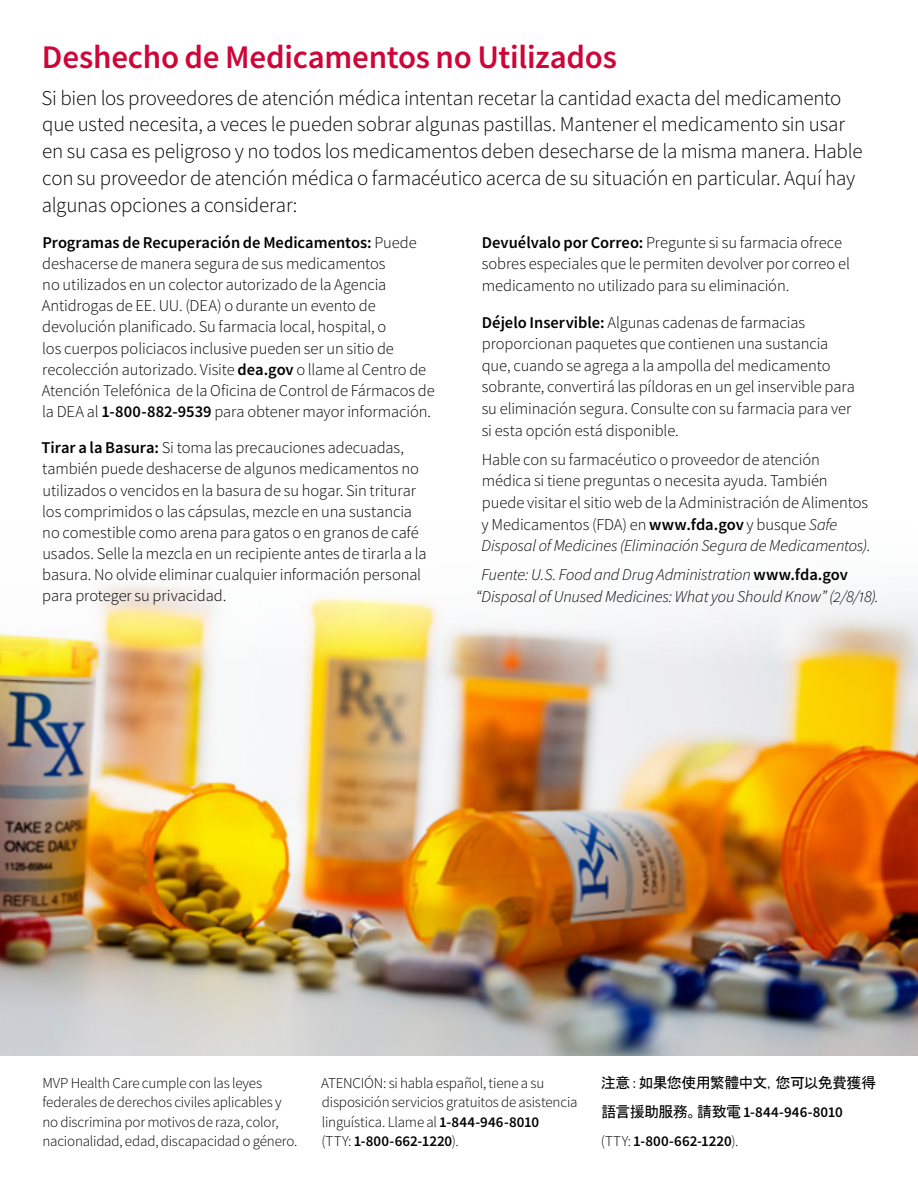
<style>
.page{position:relative;width:918px;height:1188px;background:#fff}
.page>*{position:absolute;margin:0;border:0;box-sizing:border-box;transform-origin:0 0}
.Article_Headline{font:600 33px "Source Sans Pro";letter-spacing:-.01em;color:#ce0538}
.Article_Text{font:300 21px/26.7px "Source Sans Pro";letter-spacing:-.01em;color:#000}
.Article_Text-2{font:300 16.5px/21.1px "Source Sans Pro";letter-spacing:-.005em;color:#000}
.Article_Text-3{font:italic 300 16.5px/21.6px "Source Sans Pro";letter-spacing:-.01em;color:#000}
.t1{font:300 15px/19.4px "Source Sans Pro";letter-spacing:-.01em;color:#000}
.t2{font:15px/28.8px "MS Gothic";letter-spacing:-.045em;color:#000}
.s1{font-weight:600}
.s2{font-style:italic}
.s3{font-weight:600;font-style:normal}
.s4{font-family:"Source Sans Pro";font-weight:600}
.s5{font-family:"Source Sans Pro";font-weight:300}
</style>
<div class="page">
<img style="left:0;top:584px;width:918px;height:472px">
<p class="Article_Headline" style="left:42px;top:35px;width:577px">Deshecho de Medicamentos no Utilizados</p>
<p class="Article_Text" style="left:41px;top:84px;width:823px">Si bien los proveedores de atención médica intentan recetar la cantidad exacta del medicamento que usted necesita, a veces le pueden sobrar algunas pastillas. Mantener el medicamento sin usar en su casa es peligroso y no todos los medicamentos deben desecharse de la misma manera. Hable con su proveedor de atención médica o farmacéutico acerca de su situación en particular. Aquí hay algunas opciones a considerar:</p>
<p class="Article_Text-2" style="left:42px;top:232px;width:395px"><span class="s1">Programas de Recuperación de Medicamentos:</span> Puede deshacerse de manera segura de sus medicamentos<br>no utilizados en un colector autorizado de la Agencia Antidrogas de EE. UU. (DEA) o durante un evento de devolución planificado. Su farmacia local, hospital, o<br>los cuerpos policiacos inclusive pueden ser un sitio de recolección autorizado. Visite <span class="s1">dea.gov</span> o llame al Centro de Atención Telefónica de la Oficina de Control de Fármacos de la DEA al <span class="s1">1-800-882-9539</span> para obtener mayor información.</p>
<p class="Article_Text-2" style="left:41px;top:437px;width:387px"><span class="s1">Tirar a la Basura:</span> Si toma las precauciones adecuadas, también puede deshacerse de algunos medicamentos no utilizados o vencidos en la basura de su hogar. Sin triturar los comprimidos o las cápsulas, mezcle en una sustancia no comestible como arena para gatos o en granos de café usados. Selle la mezcla en un recipiente antes de tirarla a la basura. No olvide eliminar cualquier información personal para proteger su privacidad.</p>
<p class="Article_Text-2" style="left:482px;top:232px;width:370px;line-height:21.6px"><span class="s1">Devuélvalo por Correo:</span> Pregunte si su farmacia ofrece sobres especiales que le permiten devolver por correo el medicamento no utilizado para su eliminación.</p>
<p class="Article_Text-2" style="left:482px;top:311px;width:375px;line-height:21.6px"><span class="s1">Déjelo Inservible:</span> Algunas cadenas de farmacias proporcionan paquetes que contienen una sustancia que, cuando se agrega a la ampolla del medicamento sobrante, convertirá las píldoras en un gel inservible para su eliminación segura. Consulte con su farmacia para ver si esta opción está disponible.</p>
<p class="Article_Text-2" style="left:482px;top:448px;width:390px;line-height:21.6px">Hable con su farmacéutico o proveedor de atención médica si tiene preguntas o necesita ayuda. También puede visitar el sitio web de la Administración de Alimentos y Medicamentos (FDA) en <span class="s1">www.fda.gov</span> y busque <span class="s2">Safe Disposal of Medicines (Eliminación Segura de Medicamentos)</span>.</p>
<p class="Article_Text-3" style="left:476px;top:564px;width:404px;text-indent:6px">Fuente: U.S. Food and Drug Administration <span class="s3">www.fda.gov </span>“Disposal of Unused Medicines: What you Should Know” (2/8/18).</p>
<p class="t1" style="left:42px;top:1074px;width:257px">MVP Health Care cumple con las leyes federales de derechos civiles aplicables y no discrimina por motivos de raza, color, nacionalidad, edad, discapacidad o género.</p>
<p class="t1" style="left:321px;top:1074px;width:258px">ATENCIÓN: si habla español, tiene a su disposición servicios gratuitos de asistencia linguística. Llame al <span class="s1">1-844-946-8010<br></span>(TTY: <span class="s1">1-800-662-1220</span>).</p>
<p class="t2" style="left:601px;top:1069px;width:277px">注意：如果您使用繁體中文，您可以免費獲得語言援助服務。請致電 <span class="s4">1-844-946-8010 </span><span class="s5">(TTY:</span> <span class="s4">1-800-662-1220</span><span class="s5">).</span></p>
</div>
